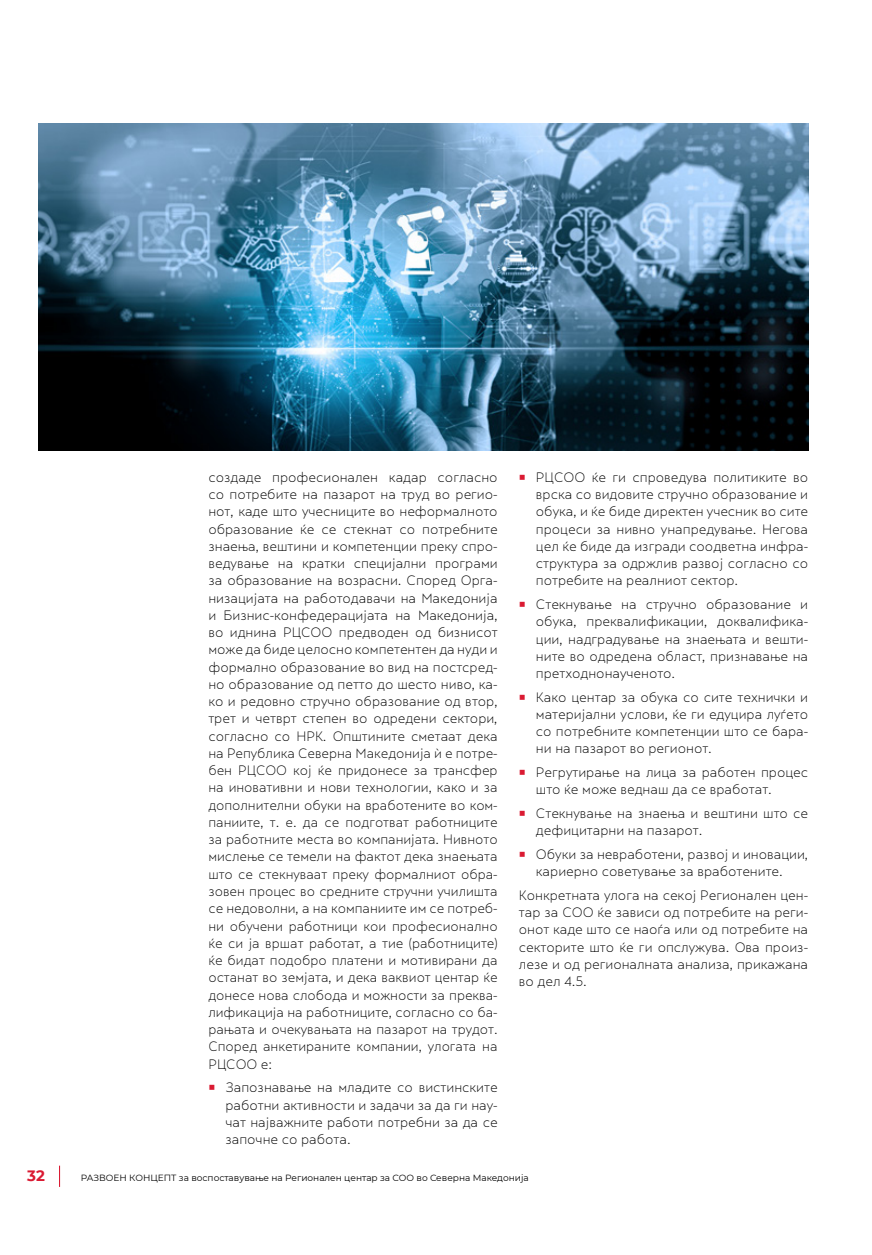
<style>
.page{position:relative;width:872px;height:1255px;background:#fff}
.page>*{position:absolute;margin:0;border:0;box-sizing:border-box;transform-origin:0 0}
.t1{font:700 15px "Montserrat";color:#da1a32}
.t2{font:300 12.75px/17.2px "Skola Sans";letter-spacing:-.005em;color:#000;text-align:justify}
.t3{font:9px "Montserrat";color:#000}
</style>
<div class="page">
<svg style="left:59px;top:1165px;width:1px;height:21px"></svg>
<img style="left:38px;top:123px;width:770px;height:328px">
<p class="t2" style="left:208px;top:468px;width:291px">создаде професионален кадар согласно со потребите на пазарот на труд во регио&shy;нот, каде што учесниците во неформалното образование ќе се стекнат со потребните знаења, вештини и компетенции преку спро&shy;ведување на кратки специјални програми за образование на возрасни. Според Орга&shy;низацијата на работодавачи на Македонија и Бизнис-конфедерацијата на Македонија, во иднина РЦСОО предводен од бизнисот може да биде целосно компетентен да нуди и формално образование во вид на постсред&shy;но образование од петто до шесто ниво, ка&shy;ко и редовно стручно образование од втор, трет и четврт степен во одредени сектори, согласно со НРК. Општините сметаат дека на Република Северна Македонија ѝ е потре&shy;бен РЦСОО кој ќе придонесе за трансфер на иновативни и нови технологии, како и за дополнителни обуки на вработените во ком&shy;паниите, т. е. да се подготват работниците за работните места во компанијата. Нивното мислење се темели на фактот дека знаењата што се стекнуваат преку формалниот обра&shy;зовен процес во средните стручни училишта се недоволни, а на компаниите им се потреб&shy;ни обучени работници кои професионално ќе си ја вршат работат, а тие (работниците) ќе бидат подобро платени и мотивирани да останат во земјата, и дека ваквиот центар ќе донесе нова слобода и можности за преква&shy;лификација на работниците, согласно со ба&shy;рањата и очекувањата на пазарот на трудот.<br>Според анкетираните компании, улогата на РЦСОО е:</p>
<p class="t2" style="left:225px;top:1078px;width:274px">Запознавање на младите со вистинските работни активности и задачи за да ги нау&shy;чат најважните работи потребни за да се започне со работа.</p>
<p class="t2" style="left:536px;top:468px;width:274px">РЦСОО ќе ги спроведува политиките во врска со видовите стручно образование и обука, и ќе биде директен учесник во сите процеси за нивно унапредување. Негова цел ќе биде да изгради соодветна инфра&shy;структура за одржлив развој согласно со потребите на реалниот сектор.</p>
<p class="t2" style="left:536px;top:595px;width:274px">Стекнување на стручно образование и обука, преквалификации, доквалифика&shy;ции, надградување на знаењата и вешти&shy;ните во одредена област, признавање на претходнонаученото.</p>
<p class="t2" style="left:536px;top:688px;width:274px">Како центар за обука со сите технички и материјални услови, ќе ги едуцира луѓето со потребните компетенции што се бара&shy;ни на пазарот во регионот.</p>
<p class="t2" style="left:536px;top:763px;width:274px">Регрутирање на лица за работен процес што ќе може веднаш да се вработат.</p>
<p class="t2" style="left:536px;top:804px;width:274px">Стекнување на знаења и вештини што се дефицитарни на пазарот.</p>
<p class="t2" style="left:536px;top:845px;width:274px">Обуки за невработени, развој и иновации, кариерно советување за вработените.</p>
<p class="t2" style="left:519px;top:886px;width:291px">Конкретната улога на секој Регионален цен&shy;тар за СОО ќе зависи од потребите на реги&shy;онот каде што се наоѓа или од потребите на секторите што ќе ги опслужува. Ова произ&shy;лезе и од регионалната анализа, прикажана во дел 4.5.</p>
<p class="t1" style="left:27px;top:1165px;width:19px">32</p>
<p class="t3" style="left:81px;top:1171px;width:449px">РАЗВОЕН КОНЦЕПТ за воспоставување на Регионален центар за СОО во Северна Македонија</p>
</div>
